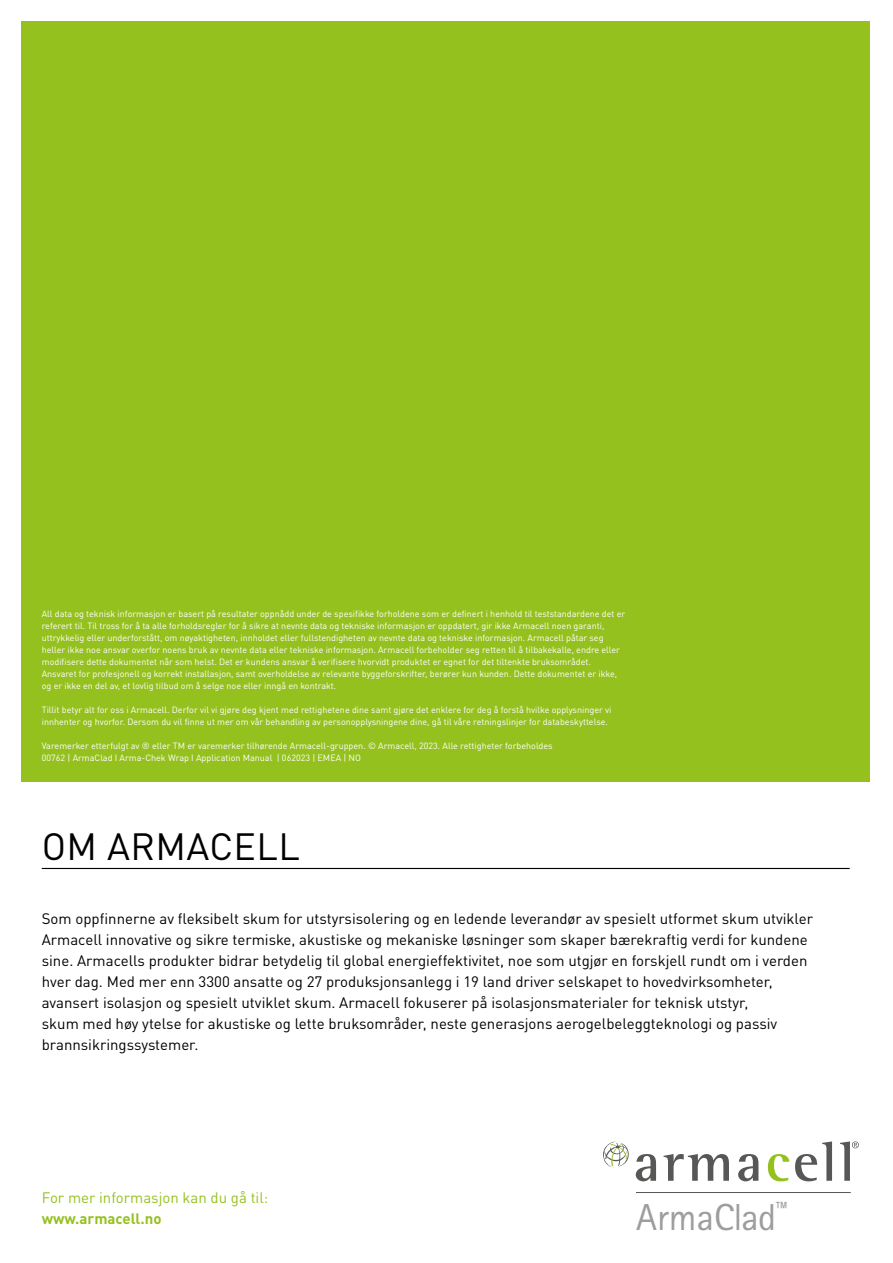
<style>
.page{position:relative;width:893px;height:1263px;background:#fff}
.page>*{position:absolute;margin:0;border:0;box-sizing:border-box;transform-origin:0 0}
.t1{font:37.65px "Rotis Sans Serif Pro";color:#9d9d9c}
.t2{font:37.5px "DIN Pro";letter-spacing:.01em;color:#000}
.t3{font:15px/21px "DIN Pro";color:#000}
.t4{font:15px "DIN Pro";color:#95c11f}
.t5{font:700 15px "DIN Pro";color:#95c11f}
.t6{font:9px/12px "DIN Pro";color:#fff}
</style>
<div class="page">
<div style="left:21px;top:21px;width:849px;height:761px;background:#95c11f"></div>
<svg style="left:636px;top:1154px;width:20px;height:27px"></svg>
<svg style="left:664px;top:1154px;width:65px;height:27px"></svg>
<svg style="left:738px;top:1154px;width:20px;height:27px"></svg>
<svg style="left:768px;top:1154px;width:21px;height:27px"></svg>
<svg style="left:795px;top:1141px;width:37px;height:40px"></svg>
<svg style="left:840px;top:1141px;width:19px;height:40px"></svg>
<svg style="left:603px;top:1141px;width:26px;height:27px"></svg>
<hr style="left:636px;top:1192px;width:215px;height:1px;background:#575756">
<hr style="left:42px;top:868px;width:808px;height:1px;background:#000">
<p class="t6" style="left:42px;top:607px;width:585px">All data og teknisk informasjon er basert på resultater oppnådd under de spesifikke forholdene som er definert i henhold til teststandardene det er referert til. Til tross for å ta alle forholdsregler for å sikre at nevnte data og tekniske informasjon er oppdatert, gir ikke Armacell noen garanti, uttrykkelig eller underforstått, om nøyaktigheten, innholdet eller fullstendigheten av nevnte data og tekniske informasjon. Armacell påtar seg heller ikke noe ansvar overfor noens bruk av nevnte data eller tekniske informasjon. Armacell forbeholder seg retten til å tilbakekalle, endre eller modifisere dette dokumentet når som helst. Det er kundens ansvar å verifisere hvorvidt produktet er egnet for det tiltenkte bruksområdet.<br>Ansvaret for profesjonell og korrekt installasjon, samt overholdelse av relevante byggeforskrifter, berører kun kunden. Dette dokumentet er ikke, og er ikke en del av, et lovlig tilbud om å selge noe eller inngå en kontrakt.</p>
<p class="t6" style="left:42px;top:703px;width:571px">Tillit betyr alt for oss i Armacell. Derfor vil vi gjøre deg kjent med rettighetene dine samt gjøre det enklere for deg å forstå hvilke opplysninger vi innhenter og hvorfor. Dersom du vil finne ut mer om vår behandling av personopplysningene dine, gå til våre retningslinjer for databeskyttelse.</p>
<p class="t6" style="left:42px;top:739px;width:512px">Varemerker etterfulgt av ® eller TM er varemerker tilhørende Armacell-gruppen. © Armacell, 2023. Alle rettigheter forbeholdes<br>00762 | ArmaClad I Arma-Chek Wrap I Application Manual | 062023 | EMEA | NO</p>
<h2 class="t2" style="left:42px;top:817px;width:260px">OM ARMACELL</h2>
<p class="t3" style="left:42px;top:907px;width:773px">Som oppfinnerne av fleksibelt skum for utstyrsisolering og en ledende leverandør av spesielt utformet skum utvikler Armacell innovative og sikre termiske, akustiske og mekaniske løsninger som skaper bærekraftig verdi for kundene sine. Armacells produkter bidrar betydelig til global energieffektivitet, noe som utgjør en forskjell rundt om i verden hver dag. Med mer enn 3300 ansatte og 27 produksjonsanlegg i 19 land driver selskapet to hovedvirksomheter, avansert isolasjon og spesielt utviklet skum. Armacell fokuserer på isolasjonsmaterialer for teknisk utstyr,<br>skum med høy ytelse for akustiske og lette bruksområder, neste generasjons aerogelbeleggteknologi og passiv brannsikringssystemer.</p>
<h3 class="t4" style="left:42px;top:1186px;width:228px">For mer informasjon kan du gå til:</h3>
<h3 class="t5" style="left:42px;top:1206px;width:121px">www.armacell.no</h3>
<h1 class="t1" style="left:636px;top:1195px;width:154px">ArmaClad<sup>™</sup></h1>
</div>
